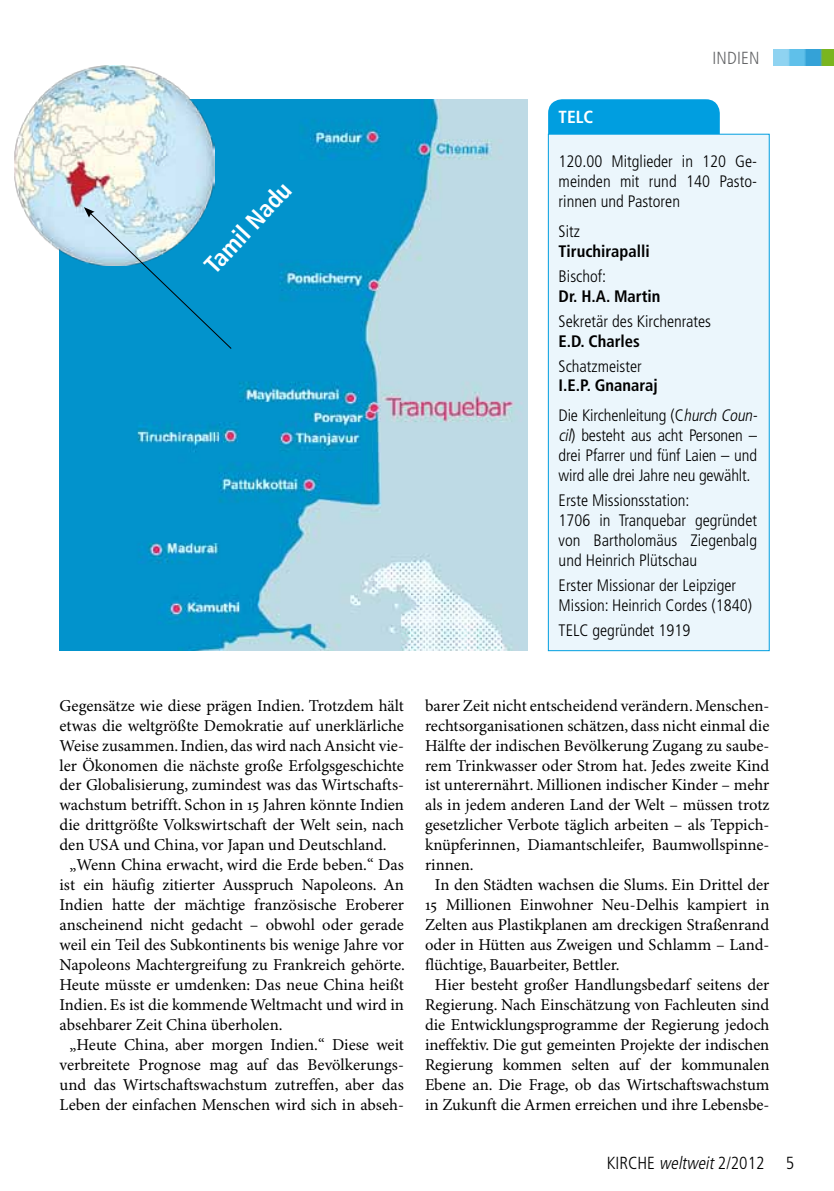
<style>
.page{position:relative;width:834px;height:1191px;background:#fff}
.page>*{position:absolute;margin:0;border:0;box-sizing:border-box;transform-origin:0 0}
.t1{font:700 condensed 24.5px "Frutiger";color:#fff}
.t2{font:300 condensed 17.5px "Frutiger";color:#000}
.t3{font:300 condensed 17.5px "Frutiger";letter-spacing:.01em;color:#646567}
.t4{font:700 condensed 17.5px "Frutiger";color:#fff}
.t5{font:16.62px "Minion Pro";color:#000}
.t6{font:300 condensed 16.62px/19.9px "Frutiger";color:#000}
.t7{font:700 condensed 16.62px "Frutiger";color:#000}
.s1{font-weight:700}
.s2{font-style:italic}
</style>
<div class="page">
<img style="left:773px;top:50px;width:60px;height:15px">
<img style="left:60px;top:99px;width:467px;height:552px">
<img style="left:15px;top:65px;width:200px;height:200px">
<svg style="left:84px;top:207px;width:148px;height:143px;background:#35a5d1"></svg>
<div style="left:548px;top:134px;width:221px;height:517px;background:#ebf6fc;border:1px solid #009ee0"></div>
<div style="left:548px;top:99px;width:171px;height:35px;background:#009ee0"></div>
<h1 class="t1" style="left:198px;top:259px;width:116px;rotate:-47deg">Tamil Nadu</h1>
<p class="t4" style="left:558px;top:107px;width:36px">TELC</p>
<p class="t3" style="left:712px;top:48px;width:48px">Indien</p>
<p class="t6" style="left:558px;top:152px;width:200px;text-align:justify">120.00 Mitglieder in 120 Ge&shy;meinden mit rund 140 Pasto&shy;rinnen und Pastoren</p>
<p class="t6" style="left:558px;top:221px;width:23px">Sitz</p>
<p class="t7" style="left:558px;top:241px;width:93px">Tiruchirapalli</p>
<p class="t6" style="left:558px;top:266px;width:49px">Bischof:</p>
<p class="t7" style="left:558px;top:286px;width:103px">Dr. H.A. Martin</p>
<p class="t6" style="left:558px;top:311px;width:154px">Sekretär des Kirchenrates</p>
<p class="t7" style="left:558px;top:331px;width:83px">E.D. Charles</p>
<p class="t6" style="left:558px;top:356px;width:85px">Schatzmeister</p>
<p class="t6" style="left:558px;top:371px;width:203px;line-height:29.9px"><span class="s1">I.E.P. Gnanaraj<br></span>Die Kirchenleitung (C<span class="s2">hurch Coun-</span></p>
<p class="t6" style="left:558px;top:426px;width:200px;text-align:justify"><span class="s2">cil</span>) besteht aus acht Personen – drei Pfarrer und fünf Laien – und wird alle drei Jahre neu gewählt.</p>
<p class="t6" style="left:558px;top:490px;width:200px">Erste Missionsstation:<br>1706 in Tranquebar gegründet von Bartholomäus Ziegenbalg und Heinrich Plütschau</p>
<p class="t6" style="left:558px;top:575px;width:195px">Erster Missionar der Leipziger<br>Mission: Heinrich Cordes (1840)</p>
<p class="t6" style="left:558px;top:620px;width:133px">TELC gegründet 1919</p>
<p class="t5" style="left:60px;top:695px;width:346px">Gegensätze wie diese prägen Indien. Trotzdem hält</p>
<p class="t5" style="left:60px;top:715px;width:346px">etwas die weltgrößte Demokratie auf unerklärliche</p>
<p class="t5" style="left:60px;top:735px;width:346px">Weise zusammen. Indien, das wird nach Ansicht vie-</p>
<p class="t5" style="left:60px;top:755px;width:346px">ler Ökonomen die nächste große Erfolgsgeschichte</p>
<p class="t5" style="left:60px;top:775px;width:346px">der Globalisierung, zumindest was das Wirtschafts-</p>
<p class="t5" style="left:60px;top:795px;width:346px">wachstum betrifft. Schon in 15 Jahren könnte Indien</p>
<p class="t5" style="left:60px;top:815px;width:346px">die drittgrößte Volkswirtschaft der Welt sein, nach</p>
<p class="t5" style="left:60px;top:835px;width:328px">den USA und China, vor Japan und Deutschland.</p>
<p class="t5" style="left:69px;top:855px;width:336px">„Wenn China erwacht, wird die Erde beben.“ Das</p>
<p class="t5" style="left:60px;top:875px;width:346px">ist ein häufig zitierter Ausspruch Napoleons. An</p>
<p class="t5" style="left:60px;top:895px;width:346px">Indien hatte der mächtige französische Eroberer</p>
<p class="t5" style="left:60px;top:915px;width:346px">anscheinend nicht gedacht – obwohl oder gerade</p>
<p class="t5" style="left:60px;top:935px;width:346px">weil ein Teil des Subkontinents bis wenige Jahre vor</p>
<p class="t5" style="left:60px;top:955px;width:347px">Napoleons Machtergreifung zu Frankreich gehörte.</p>
<p class="t5" style="left:60px;top:974px;width:346px">Heute müsste er umdenken: Das neue China heißt</p>
<p class="t5" style="left:60px;top:994px;width:346px">Indien. Es ist die kommende Weltmacht und wird in</p>
<p class="t5" style="left:60px;top:1014px;width:224px">absehbarer Zeit China überholen.</p>
<p class="t5" style="left:69px;top:1034px;width:336px">„Heute China, aber morgen Indien.“ Diese weit</p>
<p class="t5" style="left:60px;top:1054px;width:346px">verbreitete Prognose mag auf das Bevölkerungs-</p>
<p class="t5" style="left:60px;top:1074px;width:346px">und das Wirtschaftswachstum zutreffen, aber das</p>
<p class="t5" style="left:60px;top:1094px;width:346px">Leben der einfachen Menschen wird sich in abseh-</p>
<p class="t5" style="left:425px;top:695px;width:346px">barer Zeit nicht entscheidend verändern. Menschen-</p>
<p class="t5" style="left:425px;top:715px;width:346px">rechtsorganisationen schätzen, dass nicht einmal die</p>
<p class="t5" style="left:425px;top:735px;width:346px">Hälfte der indischen Bevölkerung Zugang zu saube-</p>
<p class="t5" style="left:425px;top:755px;width:346px">rem Trinkwasser oder Strom hat. Jedes zweite Kind</p>
<p class="t5" style="left:425px;top:775px;width:346px">ist unterernährt. Millionen indischer Kinder – mehr</p>
<p class="t5" style="left:425px;top:795px;width:346px">als in jedem anderen Land der Welt – müssen trotz</p>
<p class="t5" style="left:425px;top:815px;width:346px">gesetzlicher Verbote täglich arbeiten – als Teppich-</p>
<p class="t5" style="left:425px;top:835px;width:346px">knüpferinnen, Diamantschleifer, Baumwollspinne-</p>
<p class="t5" style="left:425px;top:855px;width:50px">rinnen.</p>
<p class="t5" style="left:435px;top:875px;width:336px">In den Städten wachsen die Slums. Ein Drittel der</p>
<p class="t5" style="left:425px;top:895px;width:346px">15 Millionen Einwohner Neu-Delhis kampiert in</p>
<p class="t5" style="left:425px;top:915px;width:346px">Zelten aus Plastikplanen am dreckigen Straßenrand</p>
<p class="t5" style="left:425px;top:935px;width:346px">oder in Hütten aus Zweigen und Schlamm – Land-</p>
<p class="t5" style="left:425px;top:955px;width:196px">flüchtige, Bauarbeiter, Bettler.</p>
<p class="t5" style="left:435px;top:974px;width:336px">Hier besteht großer Handlungsbedarf seitens der</p>
<p class="t5" style="left:425px;top:994px;width:346px">Regierung. Nach Einschätzung von Fachleuten sind</p>
<p class="t5" style="left:425px;top:1014px;width:346px">die Entwicklungsprogramme der Regierung jedoch</p>
<p class="t5" style="left:425px;top:1034px;width:346px">ineffektiv. Die gut gemeinten Projekte der indischen</p>
<p class="t5" style="left:425px;top:1054px;width:346px">Regierung kommen selten auf der kommunalen</p>
<p class="t5" style="left:425px;top:1074px;width:346px">Ebene an. Die Frage, ob das Wirtschaftswachstum</p>
<p class="t5" style="left:425px;top:1094px;width:346px">in Zukunft die Armen erreichen und ihre Lebensbe-</p>
<p class="t2" style="left:606px;top:1153px;width:189px">KIRCHE <span class="s2">weltweit</span>2/2012 5</p>
</div>
